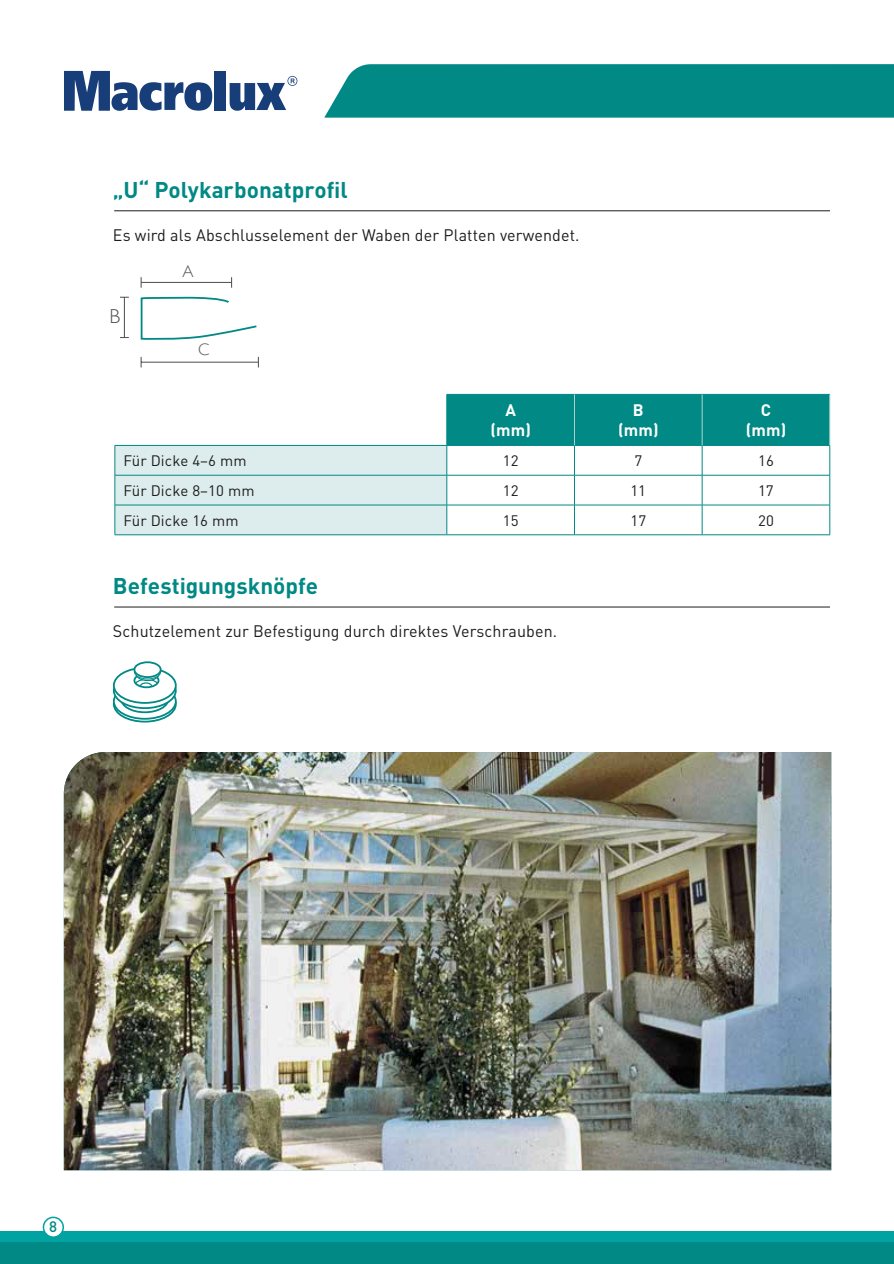
<style>
.page{position:relative;width:894px;height:1264px;background:#fff}
.page>*{position:absolute;margin:0;border:0;box-sizing:border-box;transform-origin:0 0}
.t1{font:700 22.5px "DIN Pro";color:#008985}
.t2{font:300 20.25px "Gill Sans";color:#575756}
.t3{font:300 16.65px "Gill Sans";color:#575756}
.t4{font:16.5px "DIN Pro";letter-spacing:.01em;color:#1d1d1b}
.t5{font:700 16.5px/19.8px "DIN Pro";color:#fff;text-align:center}
.t6{font:15px "DIN Pro";letter-spacing:.01em;color:#1d1d1b}
.t7{font:500 15px "DIN Pro";color:#008985}
</style>
<div class="page">
<hr style="left:114px;top:210px;width:715px;height:1px;background:#1d1d1b">
<hr style="left:124px;top:297px;width:1px;height:40px;background:#575756">
<div style="left:447px;top:395px;width:382px;height:50px;background:#008985"></div>
<div style="left:115px;top:445px;width:331px;height:30px;background:#ddeded"></div>
<hr style="left:446px;top:394px;width:128px;height:1px;background:#008985">
<hr style="left:574px;top:394px;width:128px;height:1px;background:#008985">
<hr style="left:702px;top:394px;width:127px;height:1px;background:#008985">
<hr style="left:115px;top:445px;width:331px;height:1px;background:#008985">
<hr style="left:115px;top:445px;width:1px;height:30px;background:#008985">
<hr style="left:446px;top:445px;width:128px;height:1px;background:#008985">
<hr style="left:446px;top:445px;width:1px;height:30px;background:#008985">
<hr style="left:574px;top:445px;width:128px;height:1px;background:#008985">
<hr style="left:574px;top:445px;width:1px;height:30px;background:#008985">
<hr style="left:702px;top:445px;width:127px;height:1px;background:#008985">
<hr style="left:701px;top:445px;width:1px;height:30px;background:#008985">
<hr style="left:829px;top:445px;width:1px;height:30px;background:#008985">
<hr style="left:446px;top:475px;width:128px;height:1px;background:#008985">
<hr style="left:574px;top:475px;width:128px;height:1px;background:#008985">
<hr style="left:702px;top:475px;width:127px;height:1px;background:#008985">
<hr style="left:446px;top:504px;width:128px;height:1px;background:#008985">
<div style="left:115px;top:475px;width:332px;height:59px;background:#ddeded"></div>
<hr style="left:574px;top:504px;width:128px;height:1px;background:#008985">
<svg style="left:574px;top:475px;width:1px;height:59px"></svg>
<hr style="left:702px;top:504px;width:127px;height:1px;background:#008985">
<svg style="left:701px;top:475px;width:1px;height:59px"></svg>
<svg style="left:829px;top:475px;width:1px;height:59px"></svg>
<hr style="left:115px;top:534px;width:331px;height:1px;background:#008985">
<hr style="left:446px;top:534px;width:128px;height:1px;background:#008985">
<hr style="left:574px;top:534px;width:128px;height:1px;background:#008985">
<hr style="left:702px;top:534px;width:127px;height:1px;background:#008985">
<hr style="left:574px;top:394px;width:1px;height:51px;background:#acd4d3">
<hr style="left:701px;top:394px;width:1px;height:51px;background:#acd4d3">
<hr style="left:829px;top:394px;width:1px;height:51px;background:#acd4d3">
<hr style="left:446px;top:394px;width:1px;height:51px;background:#008985">
<svg style="left:140px;top:296px;width:117px;height:44px"></svg>
<hr style="left:141px;top:282px;width:90px;height:1px;background:#575756">
<svg style="left:140px;top:277px;width:2px;height:11px"></svg>
<hr style="left:141px;top:361px;width:117px;height:1px;background:#575756">
<svg style="left:140px;top:357px;width:2px;height:10px"></svg>
<hr style="left:114px;top:606px;width:715px;height:1px;background:#1d1d1b">
<svg style="left:114px;top:686px;width:62px;height:35px"></svg>
<div style="left:113px;top:685px;width:64px;height:37px;border:2px solid #008985;border-radius:50%"></div>
<svg style="left:114px;top:683px;width:62px;height:35px"></svg>
<div style="left:113px;top:682px;width:64px;height:37px;border:2px solid #008985;border-radius:50%"></div>
<div style="left:120px;top:684px;width:49px;height:29px;border:2px solid #008985;border-radius:50%"></div>
<svg style="left:114px;top:673px;width:62px;height:35px"></svg>
<div style="left:113px;top:672px;width:64px;height:37px;border:2px solid #008985;border-radius:50%"></div>
<div style="left:114px;top:667px;width:62px;height:35px;background:#fff;border-radius:50%"></div>
<div style="left:113px;top:667px;width:64px;height:36px;border:2px solid #008985;border-radius:50%"></div>
<svg style="left:136px;top:678px;width:22px;height:9px"></svg>
<div style="left:133px;top:672px;width:26px;height:16px;border:2px solid #008985;border-radius:50%"></div>
<div style="left:136px;top:667px;width:23px;height:14px;border:1px solid #008985;border-radius:50%"></div>
<svg style="left:134px;top:664px;width:27px;height:15px"></svg>
<div style="left:134px;top:663px;width:27px;height:16px;border:1px solid #008985;border-radius:50%"></div>
<div style="left:134px;top:662px;width:27px;height:15px;background:#fff;border-radius:50%"></div>
<div style="left:133px;top:661px;width:28px;height:17px;border:2px solid #008985;border-radius:50%"></div>
<img style="left:64px;top:752px;width:767px;height:417px">
<div style="left:0;top:1231px;width:893px;height:32px;background:#01a3a2"></div>
<div style="left:0;top:1242px;width:893px;height:21px;background:#008985"></div>
<div style="left:43px;top:1217px;width:20px;height:19px;background:#fff;border-radius:50%"></div>
<div style="left:43px;top:1216px;width:21px;height:21px;border:2px solid #01a3a2;border-radius:50%"></div>
<div style="left:324px;top:64px;width:569px;height:54px;background:#008985"></div>
<svg style="left:64px;top:71px;width:148px;height:40px"></svg>
<div style="left:215px;top:71px;width:11px;height:39px;background:#183e7a"></div>
<svg style="left:229px;top:76px;width:68px;height:35px"></svg>
<h1 class="t1" style="left:113px;top:175px;width:236px">„U“ Polykarbonatprofil</h1>
<p class="t4" style="left:113px;top:223px;width:468px">Es wird als Abschlusselement der Waben der Platten verwendet.</p>
<p class="t2" style="left:109px;top:304px;width:12px">B</p>
<p class="t3" style="left:182px;top:262px;width:13px">A</p>
<p class="t3" style="left:198px;top:340px;width:13px">C</p>
<p class="t5" style="left:490px;top:400px;width:42px">A (mm)</p>
<p class="t5" style="left:618px;top:400px;width:42px">B (mm)</p>
<p class="t5" style="left:745px;top:400px;width:42px">C (mm)</p>
<p class="t6" style="left:123px;top:450px;width:125px">Für Dicke 4–6 mm</p>
<p class="t6" style="left:502px;top:450px;width:17px">12</p>
<p class="t6" style="left:634px;top:450px;width:9px">7</p>
<p class="t6" style="left:757px;top:450px;width:17px">16</p>
<p class="t6" style="left:123px;top:480px;width:133px">Für Dicke 8–10 mm</p>
<p class="t6" style="left:502px;top:480px;width:17px">12</p>
<p class="t6" style="left:630px;top:480px;width:17px">11</p>
<p class="t6" style="left:757px;top:480px;width:17px">17</p>
<p class="t6" style="left:123px;top:510px;width:117px">Für Dicke 16 mm</p>
<p class="t6" style="left:502px;top:510px;width:17px">15</p>
<p class="t6" style="left:630px;top:510px;width:17px">17</p>
<p class="t6" style="left:757px;top:510px;width:17px">20</p>
<h1 class="t1" style="left:113px;top:571px;width:207px">Befestigungsknöpfe</h1>
<p class="t4" style="left:113px;top:619px;width:445px">Schutzelement zur Befestigung durch direktes Verschrauben.</p>
<p class="t7" style="left:49px;top:1215px;width:9px">8</p>
</div>
